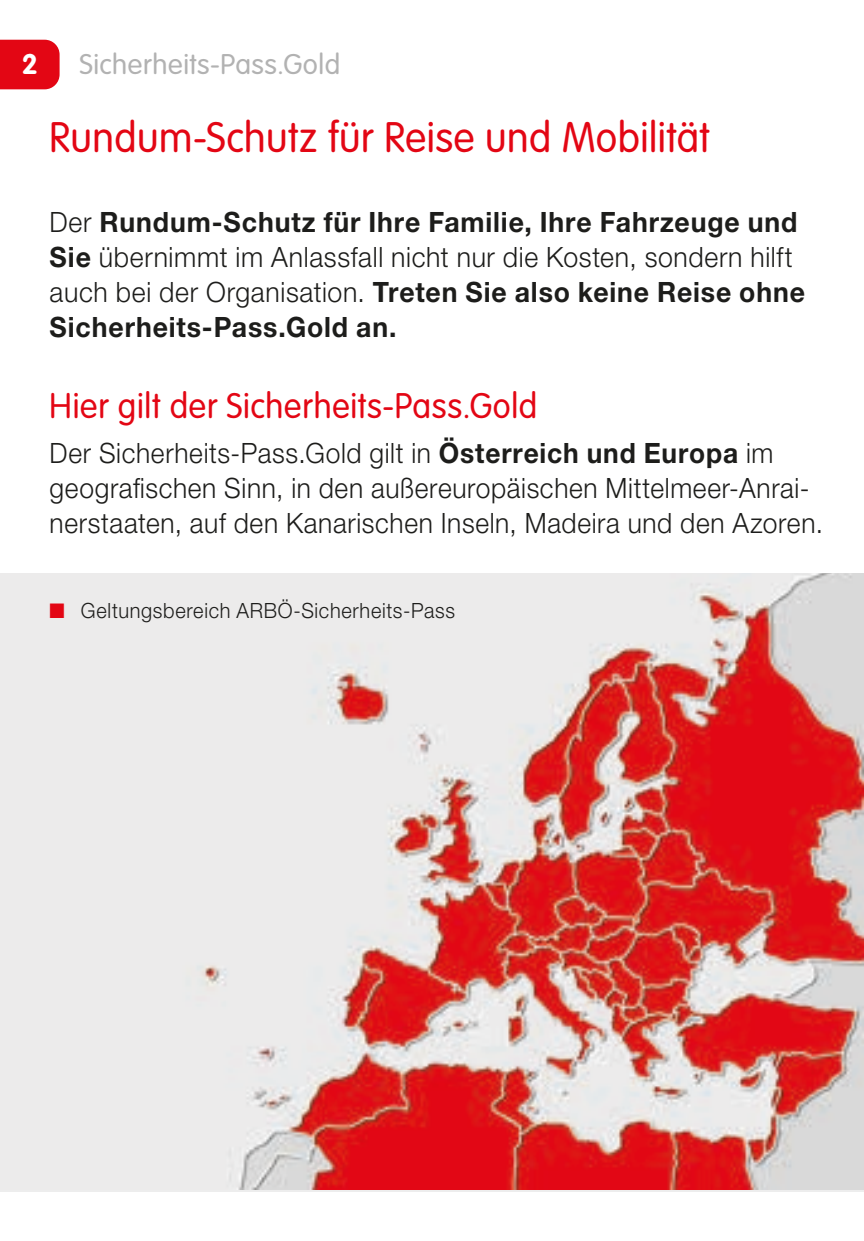
<style>
.page{position:relative;width:864px;height:1241px;background:#fff}
.page>*{position:absolute;margin:0;border:0;box-sizing:border-box;transform-origin:0 0}
.t1{font:300 42px "VAG Rounded";letter-spacing:.01em;color:#e30614;scale:.95 1}
.t2{font:300 35px "VAG Rounded";letter-spacing:.02em;color:#e30614;scale:.95 1}
.t3{font:700 28px/35px "Helvetica Neue";letter-spacing:.035em;color:#1d1d1b;scale:.95 1}
.t4{font:300 28px/35px "Helvetica Neue";letter-spacing:.025em;color:#1d1d1b;scale:.94 1}
.t5{font:300 28px "VAG Rounded";letter-spacing:.02em;color:#b2b2b2}
.t6{font:700 28px "VAG Rounded";color:#fff}
.t7{font:300 21px "Helvetica Neue";letter-spacing:.035em;color:#1d1d1b;scale:.95 1}
.s1{font-weight:300}
.s2{font-weight:700}
.s3{color:#e30614}
</style>
<div class="page">
<div style="left:0;top:40px;width:60px;height:49px;background:#e30614"></div>
<img style="left:0;top:573px;width:863px;height:616px">
<p class="t6" style="left:22px;top:48px;width:18px">2</p>
<p class="t5" style="left:79px;top:48px;width:262px">Sicherheits-Pass.Gold</p>
<h1 class="t1" style="left:50px;top:113px;width:696px">Rundum-Schutz für Reise und Mobilität</h1>
<p class="t3" style="left:50px;top:204px;width:796px"><span class="s1">Der</span> Rundum-Schutz für Ihre Familie, Ihre Fahrzeuge und Sie <span class="s1">übernimmt im Anlassfall nicht nur die Kosten, sondern hilft auch bei der Organisation.</span> Treten Sie also keine Reise ohne Sicherheits-Pass.Gold an.</p>
<p class="t2" style="left:50px;top:385px;width:514px">Hier gilt der Sicherheits-Pass.Gold</p>
<p class="t4" style="left:50px;top:434px;width:823px">Der Sicherheits-Pass.Gold gilt in <span class="s2">Österreich und Europa</span> im geografischen Sinn, in den außereuropäischen Mittelmeer-Anrai&shy;nerstaaten, auf den Kanarischen Inseln, Madeira und den Azoren.</p>
<p class="t7" style="left:50px;top:597px;width:428px"><span class="s3">■</span> Geltungsbereich ARBÖ-Sicherheits-Pass</p>
</div>
